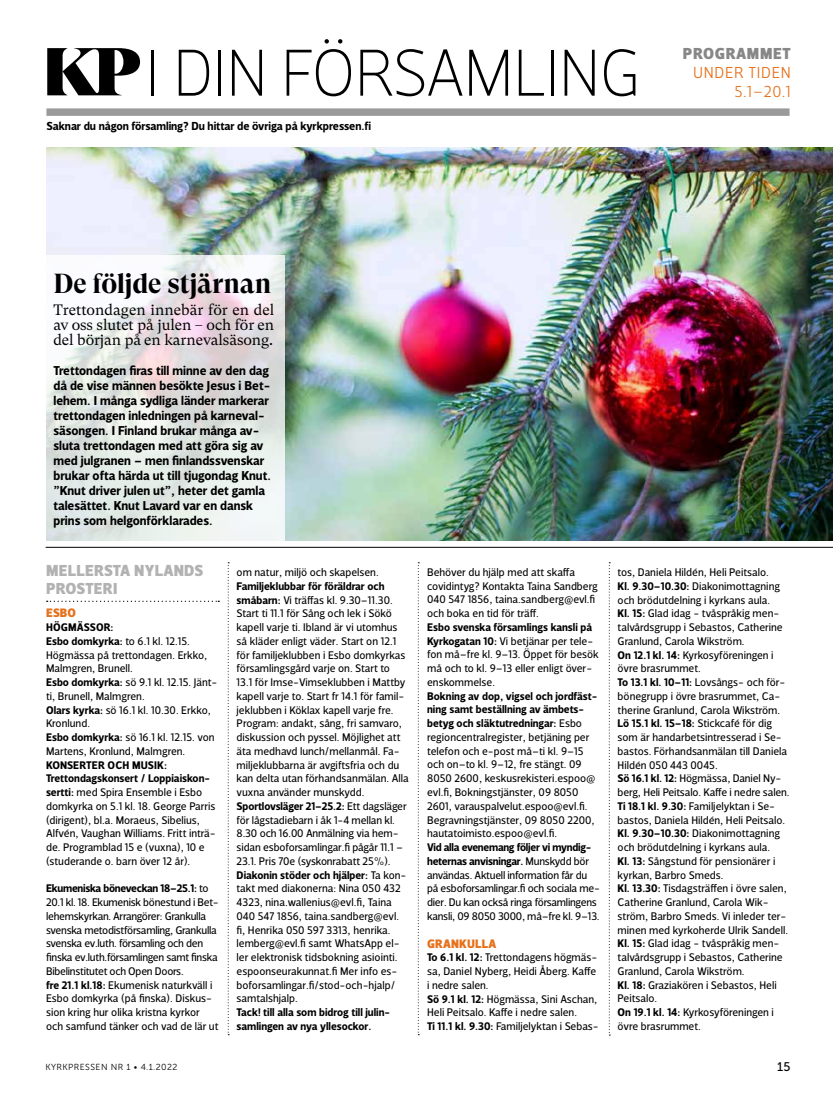
<style>
.page{position:relative;width:833px;height:1099px;background:#fff}
.page>*{position:absolute;margin:0;border:0;box-sizing:border-box;transform-origin:0 0}
.t1{font:100 67.5px "Velino Sans";letter-spacing:-.02em;color:#000}
.t2{font:700 27.5px "GT Super Display";letter-spacing:-.015em;color:#000}
.t3{font:900 16.25px/17.5px "Velino Sans";letter-spacing:.015em;color:#b3b2b2}
.t4{font:300 16.25px "Velino Sans";letter-spacing:.04em;color:#e6711c}
.t5{font:900 16.25px "Velino Sans";letter-spacing:.04em;color:#878787}
.t6{font:15px/15px "GT Super Text";letter-spacing:-.005em;color:#000;text-align:justify}
.t7{font:700 13.12px/15px "Velino Sans";color:#000}
.t8{font:900 12.5px "Velino Sans";letter-spacing:.015em;color:#e6711c}
.t9{font:12.5px "Museo Sans 500";color:#000}
.t10{font:700 11.88px "Velino Sans";letter-spacing:-.005em;color:#000}
.t11{font:11.25px/13.8px "Velino Sans";color:#000}
.t12{font:11.25px/13.8px "Velino Sans";letter-spacing:-.02em;color:#000}
.t13{font:700 11.25px/13.8px "Velino Sans";color:#000}
.t14{font:8.75px "Museo Sans 300";letter-spacing:.05em;color:#000}
.s1{font-weight:700}
</style>
<div class="page">
<svg style="left:47px;top:600px;width:172px;height:2px"></svg>
<img style="left:46px;top:147px;width:787px;height:393px">
<svg style="left:45px;top:255px;width:240px;height:293px"></svg>
<hr style="left:46px;top:547px;width:787px;height:1px;background:#000">
<svg style="left:228px;top:562px;width:1px;height:473px"></svg>
<svg style="left:418px;top:562px;width:1px;height:473px"></svg>
<svg style="left:609px;top:562px;width:1px;height:473px"></svg>
<div style="left:46px;top:108px;width:743px;height:8px;background:#9a9a9a"></div>
<svg style="left:47px;top:48px;width:93px;height:47px"></svg>
<h1 class="t1" style="left:146px;top:33px;width:497px">I DIN FÖRSAMLING</h1>
<p class="t10" style="left:46px;top:118px;width:326px">Saknar du någon församling? Du hittar de övriga på kyrkpressen.fi</p>
<h3 class="t5" style="left:683px;top:43px;width:109px">PROGRAMMET</h3>
<h3 class="t4" style="left:693px;top:63px;width:99px">UNDER TIDEN</h3>
<h3 class="t4" style="left:734px;top:81px;width:58px">5.1–20.1</h3>
<h2 class="t2" style="left:53px;top:268px;width:219px">De följde stjärnan</h2>
<h3 class="t6" style="left:53px;top:302px;width:222px">Trettondagen innebär för en del av oss slutet på julen – och för en del början på en karnevalsäsong.</h3>
<p class="t7" style="left:53px;top:363px;width:219px">Trettondagen firas till minne av den dag då de vise männen besökte Jesus i Bet&shy;lehem. I många sydliga länder markerar trettondagen inledningen på karneval&shy;säsongen. I Finland brukar många av&shy;sluta trettondagen med att göra sig av med julgranen – men finlandssvenskar brukar ofta härda ut till tjugondag Knut. ”Knut driver julen ut”, heter det gamla talesättet. Knut Lavard var en dansk prins som helgonförklarades.</p>
<h3 class="t3" style="left:46px;top:562px;width:158px">MELLERSTA NYLANDS<br>PROSTERI</h3>
<p class="t8" style="left:46px;top:605px;width:31px">ESBO</p>
<p class="t11" style="left:46px;top:620px;width:173px"><span class="s1">HÖGMÄSSOR:<br>Esbo domkyrka:</span> to 6.1 kl. 12.15.<br>Högmässa på trettondagen. Erkko,<br>Malmgren, Brunell.<br><span class="s1">Esbo domkyrka:</span> sö 9.1 kl. 12.15. Jänt&shy;ti, Brunell, Malmgren.<br><span class="s1">Olars kyrka:</span> sö 16.1 kl. 10.30. Erkko,<br>Kronlund.<br><span class="s1">Esbo domkyrka:</span> sö 16.1 kl. 12.15. von<br>Martens, Kronlund, Malmgren.</p>
<p class="t11" style="left:46px;top:758px;width:171px"><span class="s1">KONSERTER OCH MUSIK:<br>Trettondagskonsert / Loppiaiskon&shy;sertti:</span> med Spira Ensemble i Esbo domkyrka on 5.1 kl. 18. George Parris (dirigent), bl.a. Moraeus, Sibelius, Alfvén, Vaughan Williams. Fritt inträ&shy;de. Programblad 15 e (vuxna), 10 e (studerande o. barn över 12 år).</p>
<p class="t12" style="left:46px;top:881px;width:174px"><span class="s1">Ekumeniska böneveckan 18–25.1:</span> to 20.1 kl. 18. Ekumenisk bönestund i Bet&shy;lehemskyrkan. Arrangörer: Grankulla svenska metodistförsamling, Grankulla svenska ev.luth. församling och den finska ev.luth.församlingen samt finska Bibelinstitutet och Open Doors.<br><span class="s1">fre 21.1 kl.18:</span> Ekumenisk naturkväll i Esbo domkyrka (på finska). Diskus&shy;sion kring hur olika kristna kyrkor och samfund tänker och vad de lär ut</p>
<p class="t11" style="left:237px;top:565px;width:144px">om natur, miljö och skapelsen.</p>
<p class="t11" style="left:237px;top:579px;width:174px"><span class="s1">Familjeklubbar för föräldrar och småbarn:</span> Vi träffas kl. 9.30–11.30.<br>Start ti 11.1 för Sång och lek i Sökö kapell varje ti. Ibland är vi utomhus så kläder enligt väder. Start on 12.1 för familjeklubben i Esbo domkyrkas församlingsgård varje on. Start to<br>13.1 för Imse-Vimseklubben i Mattby kapell varje to. Start fr 14.1 för famil&shy;jeklubben i Köklax kapell varje fre.<br>Program: andakt, sång, fri samvaro, diskussion och pyssel. Möjlighet att äta medhavd lunch/mellanmål. Fa&shy;miljeklubbarna är avgiftsfria och du kan delta utan förhandsanmälan. Alla vuxna använder munskydd.<br><span class="s1">Sportlovsläger 21–25.2:</span> Ett dagsläger för lågstadiebarn i åk 1-4 mellan kl.<br>8.30 och 16.00 Anmälning via hem&shy;sidan esboforsamlingar.fi pågår 11.1 – 23.1. Pris 70e (syskonrabatt 25%).<br><span class="s1">Diakonin stöder och hjälper:</span> Ta kon&shy;takt med diakonerna: Nina 050 432<br>4323, nina.wallenius@evl.fi, Taina 040 547 1856, taina.sandberg@evl. fi, Henrika 050 597 3313, henrika. lemberg@evl.fi samt WhatsApp el&shy;ler elektronisk tidsbokning asiointi. espoonseurakunnat.fi Mer info es&shy;boforsamlingar.fi/stod-och-hjalp/ samtalshjalp.</p>
<p class="t13" style="left:237px;top:1005px;width:155px">Tack! till alla som bidrog till julin&shy;samlingen av nya yllesockor.</p>
<p class="t11" style="left:427px;top:565px;width:172px">Behöver du hjälp med att skaffa covidintyg? Kontakta Taina Sandberg<br>040 547 1856, taina.sandberg@evl.fi och boka en tid för träff.</p>
<p class="t11" style="left:427px;top:620px;width:173px"><span class="s1">Esbo svenska församlings kansli på<br>Kyrkogatan 10:</span> Vi betjänar per tele&shy;fon må–fre kl. 9–13. Öppet för besök må och to kl. 9–13 eller enligt över&shy;enskommelse.</p>
<p class="t11" style="left:427px;top:689px;width:172px"><span class="s1">Bokning av dop, vigsel och jordfäst&shy;ning samt beställning av ämbets&shy;betyg och släktutredningar:</span> Esbo regioncentralregister, betjäning per telefon och e-post må–ti kl. 9–15 och on–to kl. 9–12, fre stängt. 09<br>8050 2600, keskusrekisteri.espoo@ evl.fi, Bokningstjänster, 09 8050<br>2601, varauspalvelut.espoo@evl.fi.<br>Begravningstjänster, 09 8050 2200, hautatoimisto.espoo@evl.fi.</p>
<p class="t12" style="left:427px;top:840px;width:174px"><span class="s1">Vid alla evenemang följer vi myndig&shy;heternas anvisningar.</span> Munskydd bör användas. Aktuell information får du på esboforsamlingar.fi och sociala me&shy;dier. Du kan också ringa församlingens kansli, 09 8050 3000, må–fre kl. 9–13.</p>
<p class="t8" style="left:427px;top:935px;width:71px">GRANKULLA</p>
<p class="t11" style="left:427px;top:950px;width:173px"><span class="s1">To 6.1 kl. 12:</span> Trettondagens högmäs&shy;sa, Daniel Nyberg, Heidi Åberg. Kaffe i nedre salen.<br><span class="s1">Sö 9.1 kl. 12:</span> Högmässa, Sini Aschan, Heli Peitsalo. Kaffe i nedre salen.<br><span class="s1">Ti 11.1 kl. 9.30:</span> Familjelyktan i Sebas-</p>
<p class="t11" style="left:617px;top:565px;width:173px">tos, Daniela Hildén, Heli Peitsalo.<br><span class="s1">Kl. 9.30–10.30:</span> Diakonimottagning och brödutdelning i kyrkans aula.<br><span class="s1">Kl. 15:</span> Glad idag - tvåspråkig men&shy;talvårdsgrupp i Sebastos, Catherine Granlund, Carola Wikström.<br><span class="s1">On 12.1 kl. 14:</span> Kyrkosyföreningen i övre brasrummet.<br><span class="s1">To 13.1 kl. 10–11:</span> Lovsångs- och för&shy;bönegrupp i övre brasrummet, Ca&shy;therine Granlund, Carola Wikström.<br><span class="s1">Lö 15.1 kl. 15–18:</span> Stickcafé för dig som är handarbetsintresserad i Se&shy;bastos. Förhandsanmälan till Daniela Hildén 050 443 0045.<br><span class="s1">Sö 16.1 kl. 12:</span> Högmässa, Daniel Ny&shy;berg, Heli Peitsalo. Kaffe i nedre salen.<br><span class="s1">Ti 18.1 kl. 9.30:</span> Familjelyktan i Se&shy;bastos, Daniela Hildén, Heli Peitsalo.<br><span class="s1">Kl. 9.30–10.30:</span> Diakonimottagning och brödutdelning i kyrkans aula.<br><span class="s1">Kl. 13:</span> Sångstund för pensionärer i kyrkan, Barbro Smeds.<br><span class="s1">Kl. 13.30:</span> Tisdagsträffen i övre salen, Catherine Granlund, Carola Wik&shy;ström, Barbro Smeds. Vi inleder ter&shy;minen med kyrkoherde Ulrik Sandell.<br><span class="s1">Kl. 15:</span> Glad idag - tvåspråkig men&shy;talvårdsgrupp i Sebastos, Catherine Granlund, Carola Wikström.<br><span class="s1">Kl. 18:</span> Graziakören i Sebastos, Heli Peitsalo.<br><span class="s1">On 19.1 kl. 14:</span> Kyrkosyföreningen i övre brasrummet.</p>
<p class="t14" style="left:45px;top:1062px;width:133px">KYRKPRESSEN NR 1 • 4.1.2022</p>
<p class="t9" style="left:777px;top:1059px;width:15px">15</p>
</div>
